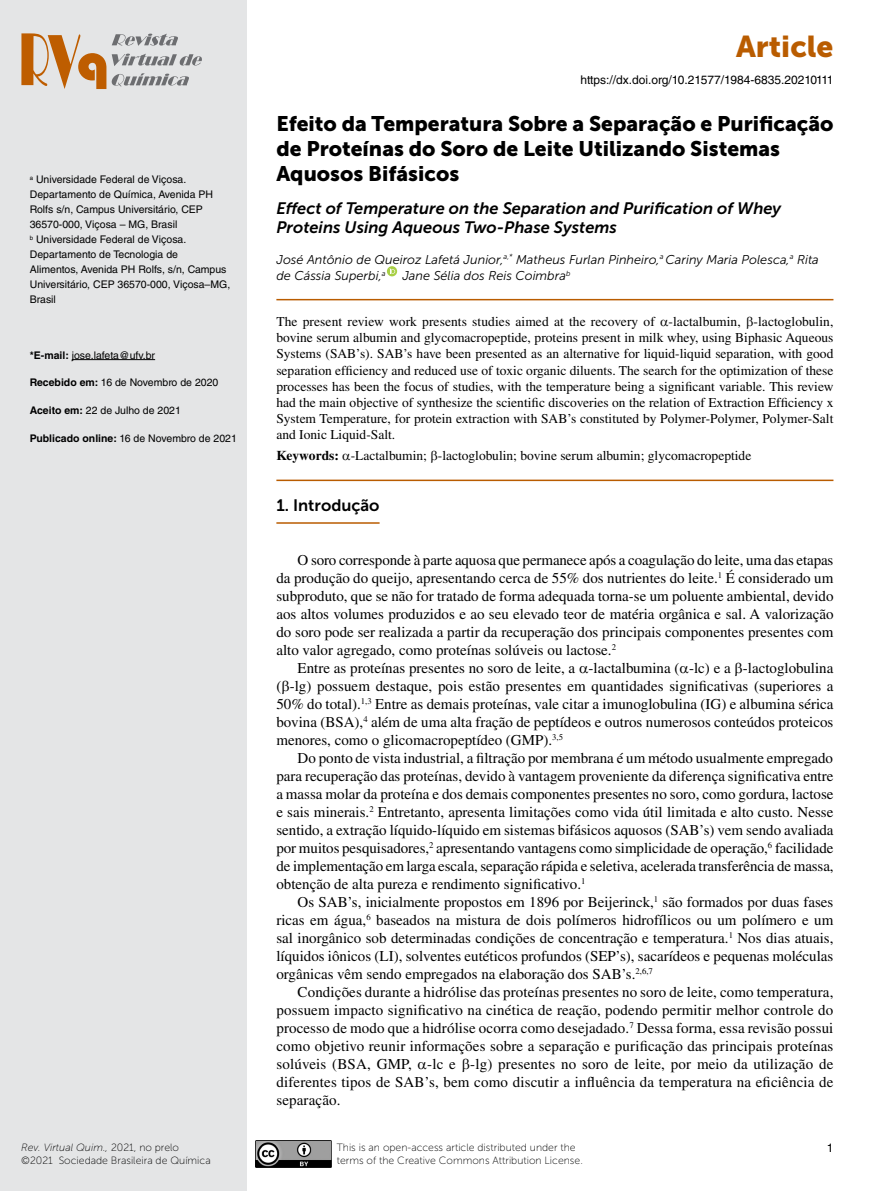
<style>
.page{position:relative;width:893px;height:1191px;background:#fff}
.page>*{position:absolute;margin:0;border:0;box-sizing:border-box;transform-origin:0 0}
.t1{font:30px "Museo Sans 900";color:#b95c00}
.t2{font:21px/25.2px "Museo Sans 900";color:#000}
.t3{font:italic 16.5px/19.8px "Museo Sans 700";color:#000}
.t4{font:16.5px "Museo Sans 700";color:#000}
.t5{font:15px/18px "Times LT Std";color:#000;text-align:justify}
.t6{font:13.5px/16.2px "Times LT Std";color:#000;text-align:justify}
.t7{font:italic 12.75px/16.4px "Museo Sans 300";color:#000}
.t8{font:12px "Helvetica LT Std";color:#000}
.t9{font:10.5px/15px "Helvetica LT Std";color:#000}
.t10{font:10.5px/12.6px "Museo Sans 100";color:#000}
.s1{font-weight:700}
.s2{font-style:italic}
</style>
<div class="page">
<div style="left:0;top:0;width:246px;height:1191px;background:#e4e5e6"></div>
<img style="left:255px;top:1140px;width:77px;height:27px">
<svg style="left:21px;top:33px;width:85px;height:56px"></svg>
<svg style="left:112px;top:73px;width:77px;height:13px"></svg>
<svg style="left:112px;top:54px;width:90px;height:12px"></svg>
<svg style="left:112px;top:34px;width:66px;height:12px"></svg>
<hr style="left:72px;top:359px;width:83px;height:1px;background:#000">
<hr style="left:276px;top:299px;width:557px;height:1px;background:#b95c00">
<hr style="left:276px;top:479px;width:557px;height:2px;background:#b95c00">
<hr style="left:276px;top:522px;width:104px;height:2px;background:#b95c00">
<svg style="left:387px;top:266px;width:10px;height:10px"></svg>
<svg style="left:390px;top:268px;width:5px;height:6px"></svg>
<p class="t9" style="left:30px;top:172px;width:202px"><sup>a</sup> Universidade Federal de Viçosa.<br>Departamento de Química, Avenida PH<br>Rolfs s/n, Campus Universitário, CEP<br>36570-000, Viçosa – MG, Brasil<br><sup>b</sup> Universidade Federal de Viçosa.<br>Departamento de Tecnologia de<br>Alimentos, Avenida PH Rolfs, s/n, Campus<br>Universitário, CEP 36570-000, Viçosa–MG,<br>Brasil</p>
<p class="t9" style="left:30px;top:347px;width:127px"><span class="s1">*E-mail:</span> jose.lafeta@ufv.br</p>
<p class="t9" style="left:30px;top:375px;width:190px"><span class="s1">Recebido em:</span> 16 de Novembro de 2020</p>
<p class="t9" style="left:30px;top:403px;width:153px"><span class="s1">Aceito em:</span> 22 de Julho de 2021</p>
<p class="t9" style="left:30px;top:431px;width:209px"><span class="s1">Publicado online:</span> 16 de Novembro de 2021</p>
<p class="t10" style="left:21px;top:1141px;width:191px"><span class="s2">Rev. Virtual Quim.,</span> 2021, no prelo ©2021 Sociedade Brasileira de Química</p>
<h1 class="t1" style="left:736px;top:29px;width:99px">Article</h1>
<p class="t8" style="left:581px;top:72px;width:254px">https://dx.doi.org/10.21577/1984-6835.20210111</p>
<h2 class="t2" style="left:276px;top:111px;width:559px">Efeito da Temperatura Sobre a Separação e Purificação de Proteínas do Soro de Leite Utilizando Sistemas<br>Aquosos Bifásicos</h2>
<p class="t3" style="left:276px;top:198px;width:506px">Effect of Temperature on the Separation and Purification of Whey<br>Proteins Using Aqueous Two-Phase Systems</p>
<p class="t7" style="left:276px;top:251px;width:544px">José Antônio de Queiroz Lafetá Junior,<sup>a,*</sup> Matheus Furlan Pinheiro,<sup>a</sup> Cariny Maria Polesca,<sup>a</sup> Rita de Cássia Superbi,<sup>a</sup></p>
<p class="t7" style="left:402px;top:267px;width:169px">Jane Sélia dos Reis Coimbra<sup>b</sup></p>
<p class="t6" style="left:276px;top:313px;width:559px">The present review work presents studies aimed at the recovery of -lactalbumin, -lactoglobulin, bovine serum albumin and glycomacropeptide, proteins present in milk whey, using Biphasic Aqueous Systems (SAB’s). SAB’s have been presented as an alternative for liquid-liquid separation, with good separation efficiency and reduced use of toxic organic diluents. The search for the optimization of these processes has been the focus of studies, with the temperature being a significant variable. This review had the main objective of synthesize the scientific discoveries on the relation of Extraction Efficiency x System Temperature, for protein extraction with SAB’s constituted by Polymer-Polymer, Polymer-Salt and Ionic Liquid-Salt.</p>
<p class="t6" style="left:276px;top:447px;width:476px"><span class="s1">Keywords:</span> -Lactalbumin; -lactoglobulin; bovine serum albumin; glycomacropeptide</p>
<p class="t4" style="left:276px;top:496px;width:105px">1. Introdução</p>
<p class="t5" style="left:276px;top:551px;width:559px;text-indent:21px">O soro corresponde à parte aquosa que permanece após a coagulação do leite, uma das etapas da produção do queijo, apresentando cerca de 55% dos nutrientes do leite.<sup>1</sup> É considerado um subproduto, que se não for tratado de forma adequada torna-se um poluente ambiental, devido aos altos volumes produzidos e ao seu elevado teor de matéria orgânica e sal. A valorização do soro pode ser realizada a partir da recuperação dos principais componentes presentes com alto valor agregado, como proteínas solúveis ou lactose.<sup>2</sup></p>
<p class="t5" style="left:276px;top:659px;width:559px;text-indent:21px">Entre as proteínas presentes no soro de leite, a -lactalbumina ( -lc) e a -lactoglobulina ( -lg) possuem destaque, pois estão presentes em quantidades significativas (superiores a 50% do total).<sup>1,3</sup> Entre as demais proteínas, vale citar a imunoglobulina (IG) e albumina sérica bovina (BSA),<sup>4</sup> além de uma alta fração de peptídeos e outros numerosos conteúdos proteicos menores, como o glicomacropeptídeo (GMP).<sup>3,5</sup></p>
<p class="t5" style="left:276px;top:749px;width:559px;text-indent:21px">Do ponto de vista industrial, a filtração por membrana é um método usualmente empregado para recuperação das proteínas, devido à vantagem proveniente da diferença significativa entre a massa molar da proteína e dos demais componentes presentes no soro, como gordura, lactose e sais minerais.<sup>2</sup> Entretanto, apresenta limitações como vida útil limitada e alto custo. Nesse sentido, a extração líquido-líquido em sistemas bifásicos aquosos (SAB’s) vem sendo avaliada por muitos pesquisadores,<sup>2</sup> apresentando vantagens como simplicidade de operação,<sup>6</sup> facilidade de implementação em larga escala, separação rápida e seletiva, acelerada transferência de massa, obtenção de alta pureza e rendimento significativo.<sup>1</sup></p>
<p class="t5" style="left:276px;top:893px;width:559px;text-indent:21px">Os SAB’s, inicialmente propostos em 1896 por Beijerinck,<sup>1</sup> são formados por duas fases ricas em água,<sup>6</sup> baseados na mistura de dois polímeros hidrofílicos ou um polímero e um sal inorgânico sob determinadas condições de concentração e temperatura.<sup>1</sup> Nos dias atuais, líquidos iônicos (LI), solventes eutéticos profundos (SEP’s), sacarídeos e pequenas moléculas orgânicas vêm sendo empregados na elaboração dos SAB’s.<sup>2,6,7</sup></p>
<p class="t5" style="left:276px;top:983px;width:559px;text-indent:21px">Condições durante a hidrólise das proteínas presentes no soro de leite, como temperatura, possuem impacto significativo na cinética de reação, podendo permitir melhor controle do processo de modo que a hidrólise ocorra como desejadado.<sup>7</sup> Dessa forma, essa revisão possui como objetivo reunir informações sobre a separação e purificação das principais proteínas solúveis (BSA, GMP, -lc e -lg) presentes no soro de leite, por meio da utilização de diferentes tipos de SAB’s, bem como discutir a influência da temperatura na eficiência de separação.</p>
<p class="t10" style="left:337px;top:1141px;width:248px">This is an open-access article distributed under the terms of the Creative Commons Attribution License.</p>
<p class="t8" style="left:827px;top:1140px;width:8px">1</p>
</div>
